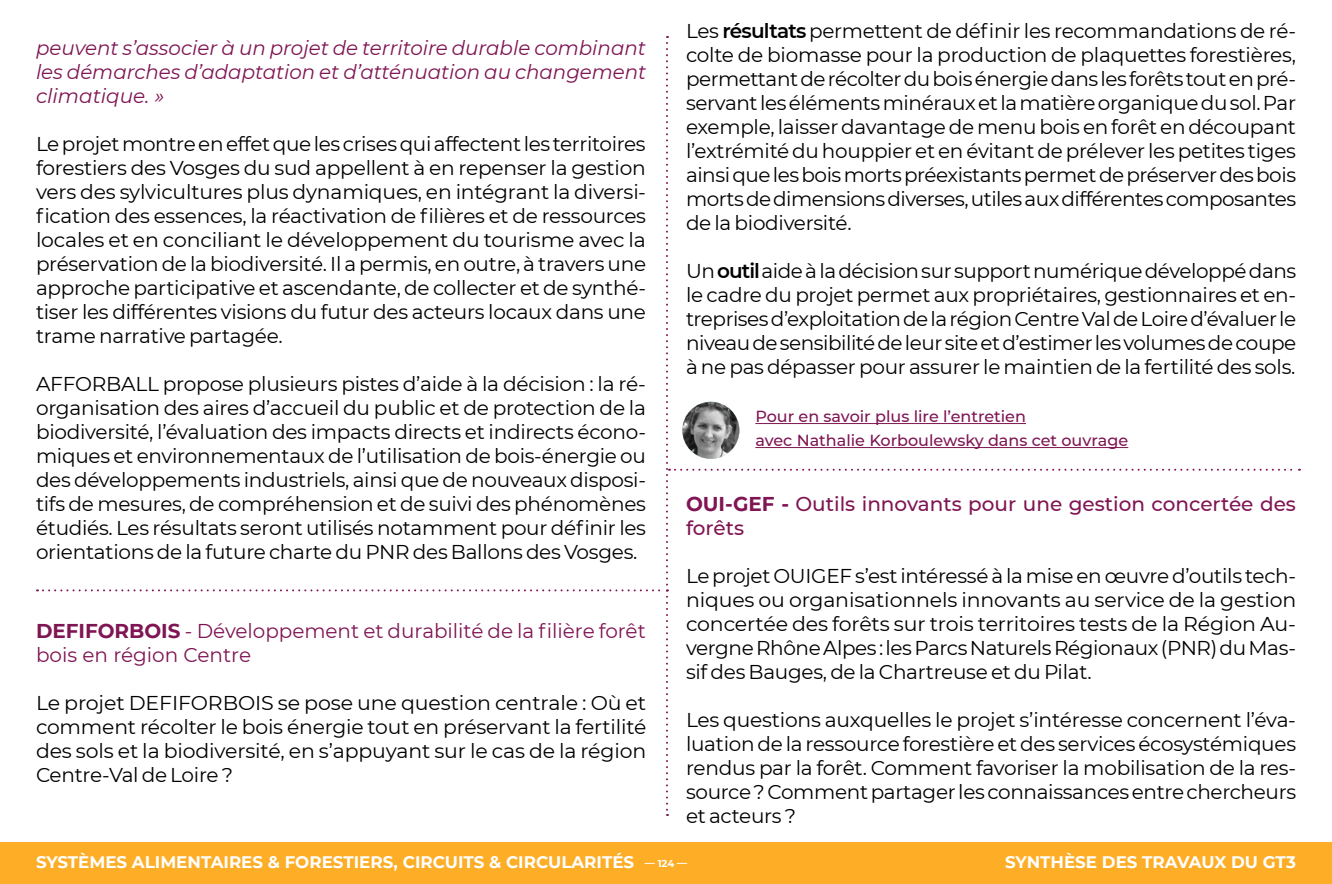
<style>
.page{position:relative;width:1332px;height:884px;background:#fff}
.page>*{position:absolute;margin:0;border:0;box-sizing:border-box;transform-origin:0 0}
.t1{font:20px/24px "Montserrat";letter-spacing:-.015em;color:#000;text-align:justify}
.t2{font:italic 20px/24px "Montserrat";color:#7f1553;text-align:justify}
.t3{font:20px/24px "Montserrat";color:#7f1553}
.t4{font:500 20px/24px "Montserrat";color:#7f1553}
.t5{font:700 16.7px "Montserrat";color:#fff}
.t6{font:500 16px "Montserrat";color:#7f1553}
.t7{font:700 10px "Montserrat";color:#fff}
.s1{font-weight:700}
.s2{font-weight:600}
</style>
<div class="page">
<div style="left:0;top:842px;width:1332px;height:42px;background:#fdae26"></div>
<img style="left:682px;top:402px;width:57px;height:57px;border-radius:28px">
<p class="t2" style="left:36px;top:36px;width:612px">peuvent s’associer à un projet de territoire durable combinant les démarches d’adaptation et d’atténuation au changement climatique. »</p>
<p class="t1" style="left:36px;top:132px;width:612px">Le projet montre en effet que les crises qui affectent les territoires forestiers des Vosges du sud appellent à en repenser la gestion vers des sylvicultures plus dynamiques, en intégrant la diversi&shy;fication des essences, la réactivation de filières et de ressources locales et en conciliant le développement du tourisme avec la préservation de la biodiversité. Il a permis, en outre, à travers une approche participative et ascendante, de collecter et de synthé&shy;tiser les différentes visions du futur des acteurs locaux dans une trame narrative partagée.</p>
<p class="t1" style="left:36px;top:372px;width:612px">AFFORBALL propose plusieurs pistes d’aide à la décision : la ré&shy;organisation des aires d’accueil du public et de protection de la biodiversité, l’évaluation des impacts directs et indirects écono&shy;miques et environnementaux de l’utilisation de bois-énergie ou des développements industriels, ainsi que de nouveaux disposi&shy;tifs de mesures, de compréhension et de suivi des phénomènes étudiés. Les résultats seront utilisés notamment pour définir les orientations de la future charte du PNR des Ballons des Vosges.</p>
<p class="t3" style="left:36px;top:619px;width:611px"><span class="s1">DEFIFORBOIS</span> - Développement et durabilité de la filière forêt bois en région Centre</p>
<p class="t1" style="left:36px;top:691px;width:612px">Le projet DEFIFORBOIS se pose une question centrale : Où et comment récolter le bois énergie tout en préservant la fertilité des sols et la biodiversité, en s’appuyant sur le cas de la région Centre-Val de Loire ?</p>
<p class="t1" style="left:686px;top:19px;width:612px">Les <span class="s2">résultats</span> permettent de définir les recommandations de ré&shy;colte de biomasse pour la production de plaquettes forestières, permettant de récolter du bois énergie dans les forêts tout en pré&shy;servant les éléments minéraux et la matière organique du sol. Par exemple, laisser davantage de menu bois en forêt en découpant l’extrémité du houppier et en évitant de prélever les petites tiges ainsi que les bois morts préexistants permet de préserver des bois morts de dimensions diverses, utiles aux différentes composantes de la biodiversité.</p>
<p class="t1" style="left:686px;top:259px;width:612px">Un <span class="s2">outil</span> aide à la décision sur support numérique développé dans le cadre du projet permet aux propriétaires, gestionnaires et en&shy;treprises d’exploitation de la région Centre Val de Loire d’évaluer le niveau de sensibilité de leur site et d’estimer les volumes de coupe à ne pas dépasser pour assurer le maintien de la fertilité des sols.</p>
<p class="t6" style="left:755px;top:406px;width:272px">Pour en savoir plus lire l’entretien</p>
<p class="t6" style="left:755px;top:430px;width:374px">avec Nathalie Korboulewsky dans cet ouvrage</p>
<p class="t4" style="left:686px;top:491px;width:611px"><span class="s1">OUI-GEF -</span> Outils innovants pour une gestion concertée des forêts</p>
<p class="t1" style="left:686px;top:563px;width:612px">Le projet OUIGEF s’est intéressé à la mise en œuvre d’outils tech&shy;niques ou organisationnels innovants au service de la gestion concertée des forêts sur trois territoires tests de la Région Au&shy;vergne Rhône Alpes : les Parcs Naturels Régionaux (PNR) du Mas&shy;sif des Bauges, de la Chartreuse et du Pilat.</p>
<p class="t1" style="left:686px;top:707px;width:612px">Les questions auxquelles le projet s’intéresse concernent l’éva&shy;luation de la ressource forestière et des services écosystémiques rendus par la forêt. Comment favoriser la mobilisation de la res&shy;source ? Comment partager les connaissances entre chercheurs et acteurs ?</p>
<p class="t5" style="left:36px;top:850px;width:600px">SYSTÈMES ALIMENTAIRES &amp; FORESTIERS, CIRCUITS &amp; CIRCULARITÉS</p>
<p class="t5" style="left:1005px;top:850px;width:292px">SYNTHÈSE DES TRAVAUX DU GT3</p>
<p class="t7" style="left:645px;top:856px;width:44px">— 124 —</p>
</div>
